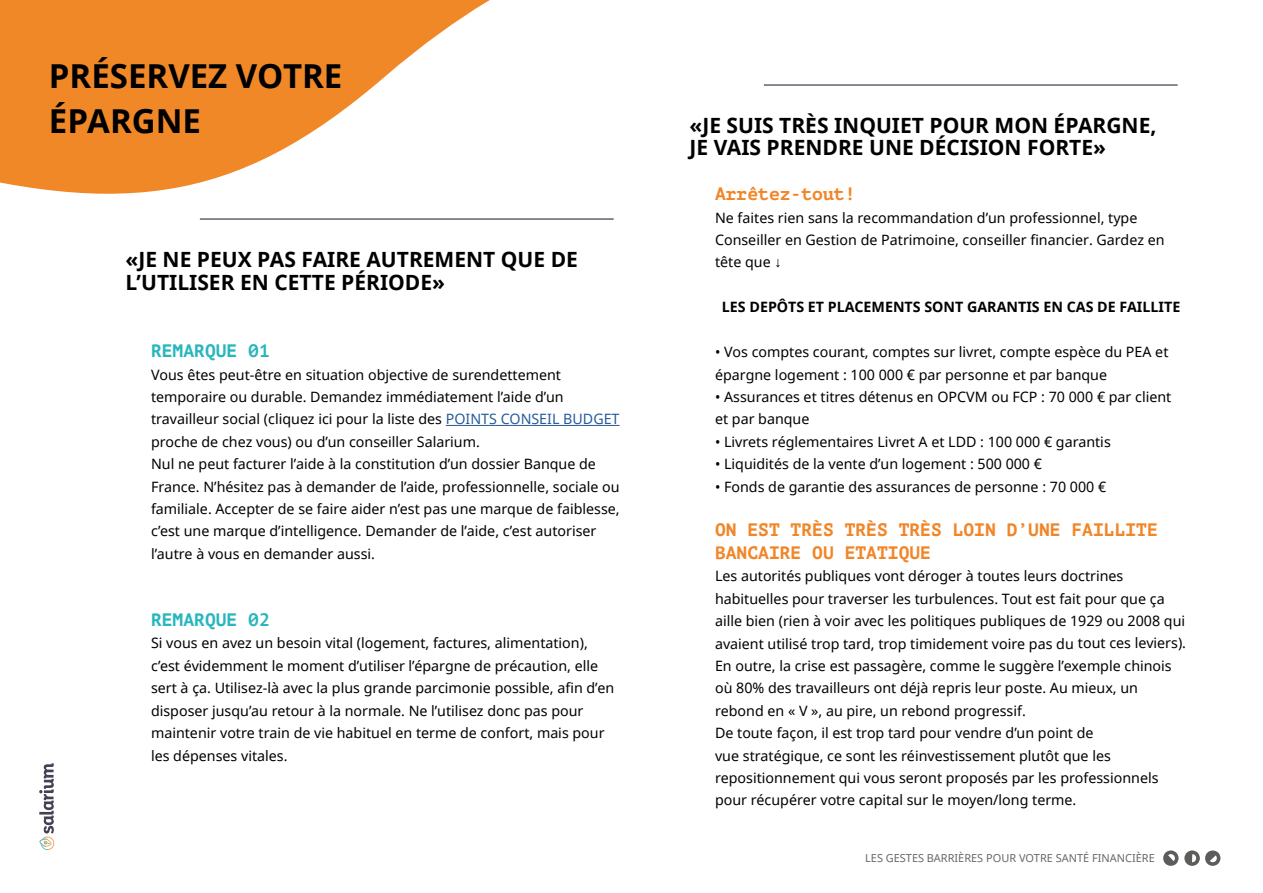
<style>
.page{position:relative;width:1263px;height:893px;background:#fff}
.page>*{position:absolute;margin:0;border:0;box-sizing:border-box;transform-origin:0 0}
.t1{font:700 33px/44.8px "Noto Sans";color:#000}
.t2{font:700 21px/22.4px "Noto Sans";color:#000}
.t3{font:700 18px/22.4px "PT Mono";color:#f18628}
.t4{font:700 18px "PT Mono";color:#28b6be}
.t5{font:14.25px/22.4px "Noto Sans";color:#000}
.t6{font:700 14.25px "Noto Sans";color:#000}
.t7{font:10.95px "Noto Sans";color:#686868}
.s1{color:#275b9b}
</style>
<div class="page">
<svg style="left:0;top:0;width:614px;height:220px"></svg>
<hr style="left:446px;top:425px;width:173px;height:1px;background:#275b9b">
<hr style="left:200px;top:219px;width:414px;height:1px;background:#121427">
<hr style="left:764px;top:85px;width:413px;height:1px;background:#121427">
<svg style="left:1163px;top:850px;width:15px;height:16px"></svg>
<svg style="left:1184px;top:850px;width:36px;height:16px"></svg>
<svg style="left:39px;top:763px;width:15px;height:87px"></svg>
<h1 class="t1" style="left:49px;top:53px;width:295px">PRÉSERVEZ VOTRE<br>ÉPARGNE</h1>
<h2 class="t2" style="left:126px;top:248px;width:454px">«JE NE PEUX PAS FAIRE AUTREMENT QUE DE<br>L’UTILISER EN CETTE PÉRIODE»</h2>
<p class="t4" style="left:151px;top:340px;width:120px">REMARQUE 01</p>
<p class="t5" style="left:151px;top:363px;width:470px">Vous êtes peut-être en situation objective de surendettement temporaire ou durable. Demandez immédiatement l’aide d’un travailleur social (cliquez ici pour la liste des <span class="s1">POINTS CONSEIL BUDGET </span>proche de chez vous) ou d’un conseiller Salarium.<br>Nul ne peut facturer l’aide à la constitution d’un dossier Banque de France. N’hésitez pas à demander de l’aide, professionnelle, sociale ou familiale. Accepter de se faire aider n’est pas une marque de faiblesse, c’est une marque d’intelligence. Demander de l’aide, c’est autoriser l’autre à vous en demander aussi.</p>
<p class="t4" style="left:151px;top:609px;width:120px">REMARQUE 02</p>
<p class="t5" style="left:151px;top:632px;width:465px">Si vous en avez un besoin vital (logement, factures, alimentation), c’est évidemment le moment d’utiliser l’épargne de précaution, elle sert à ça. Utilisez-là avec la plus grande parcimonie possible, afin d’en disposer jusqu’au retour à la normale. Ne l’utilisez donc pas pour maintenir votre train de vie habituel en terme de confort, mais pour les dépenses vitales.</p>
<h2 class="t2" style="left:689px;top:114px;width:468px">«JE SUIS TRÈS INQUIET POUR MON ÉPARGNE,<br>JE VAIS PRENDRE UNE DÉCISION FORTE»</h2>
<p class="t3" style="left:715px;top:183px;width:142px">Arrêtez-tout!</p>
<p class="t5" style="left:715px;top:206px;width:451px">Ne faites rien sans la recommandation d’un professionnel, type<br>Conseiller en Gestion de Patrimoine, conseiller financier. Gardez en tête que ↓</p>
<p class="t6" style="left:722px;top:297px;width:460px">LES DEPÔTS ET PLACEMENTS SONT GARANTIS EN CAS DE FAILLITE</p>
<p class="t5" style="left:715px;top:340px;width:455px">• Vos comptes courant, comptes sur livret, compte espèce du PEA et épargne logement : 100 000 € par personne et par banque</p>
<p class="t5" style="left:715px;top:385px;width:458px">• Assurances et titres détenus en OPCVM ou FCP : 70 000 € par client et par banque</p>
<p class="t5" style="left:715px;top:430px;width:397px">• Livrets réglementaires Livret A et LDD : 100 000 € garantis</p>
<p class="t5" style="left:715px;top:452px;width:328px">• Liquidités de la vente d’un logement : 500 000 €</p>
<p class="t5" style="left:715px;top:475px;width:393px">• Fonds de garantie des assurances de personne : 70 000 €</p>
<p class="t3" style="left:715px;top:519px;width:444px">ON EST TRÈS TRÈS TRÈS LOIN D’UNE FAILLITE<br>BANCAIRE OU ETATIQUE</p>
<p class="t5" style="left:715px;top:565px;width:473px">Les autorités publiques vont déroger à toutes leurs doctrines habituelles pour traverser les turbulences. Tout est fait pour que ça aille bien (rien à voir avec les politiques publiques de 1929 ou 2008 qui avaient utilisé trop tard, trop timidement voire pas du tout ces leviers).<br>En outre, la crise est passagère, comme le suggère l’exemple chinois où 80% des travailleurs ont déjà repris leur poste. Au mieux, un rebond en « V », au pire, un rebond progressif.<br>De toute façon, il est trop tard pour vendre d’un point de<br>vue stratégique, ce sont les réinvestissement plutôt que les repositionnement qui vous seront proposés par les professionnels pour récupérer votre capital sur le moyen/long terme.</p>
<p class="t7" style="left:865px;top:851px;width:291px">LES GESTES BARRIÈRES POUR VOTRE SANTÉ FINANCIÈRE</p>
</div>
